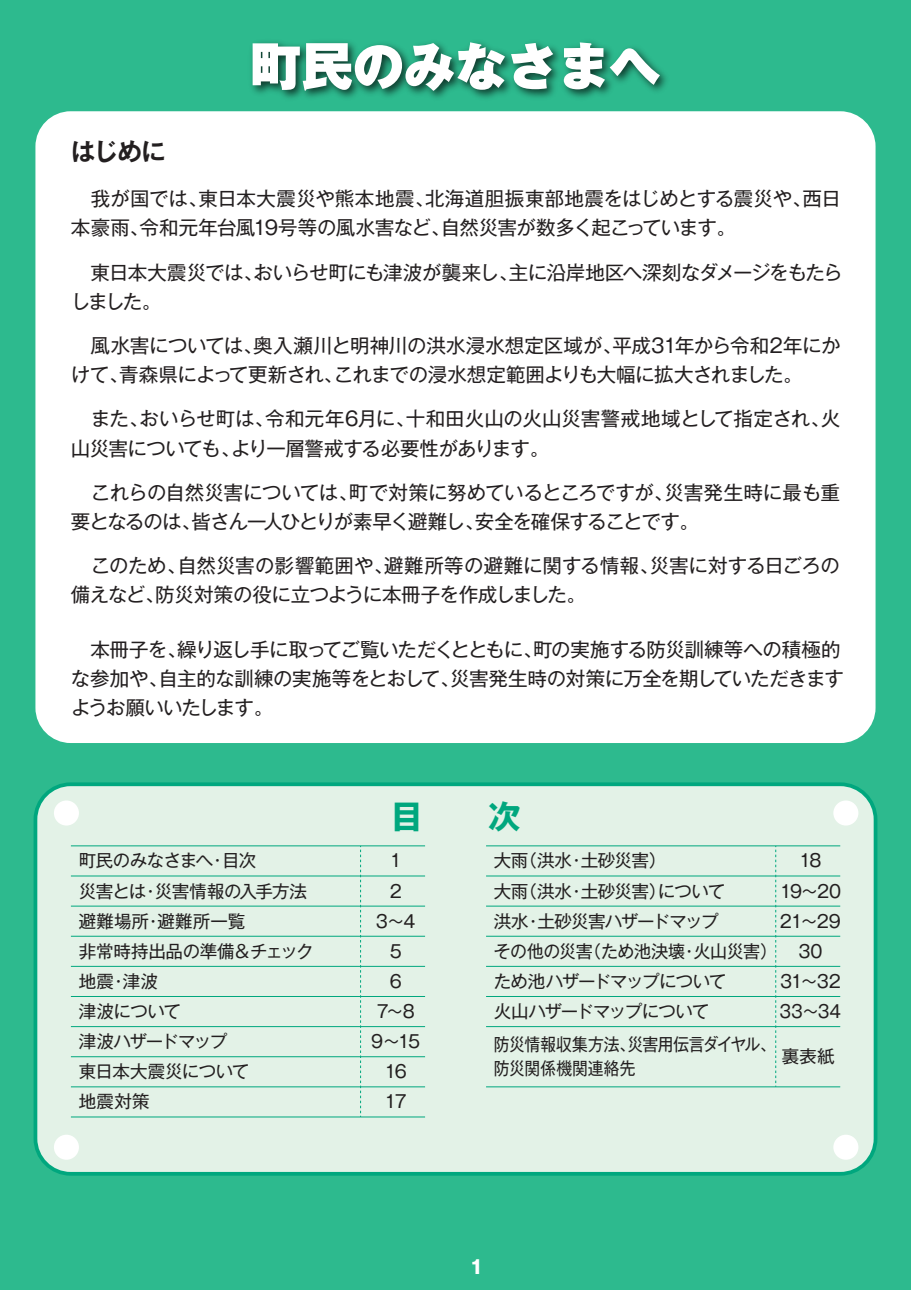
<style>
.page{position:relative;width:911px;height:1290px;background:#2dba8e}
.page>*{position:absolute;margin:0;border:0;box-sizing:border-box;transform-origin:0 0}
.t1{font:900 51.25px "Gothic MB101 Pro";color:#fff}
.t2{font:700 32.5px "Gothic MB101 Pro";color:#00a77e}
.t3{font:700 24.75px "Gothic MB101 Pro De";color:#231f20}
.t4{font:19.5px/29px "Gothic MB101 Pro";letter-spacing:-.025em;color:#231f20}
.t5{font:700 18.75px "Gothic MB101 Pr 6";color:#fff}
.t6{font:17.5px "Gothic MB101 Pro";letter-spacing:-.03em;color:#231f20}
.t7{font:17.5px/23.9px "Gothic MB101 Pro";letter-spacing:-.03em;color:#231f20;scale:.9 1}
.t8{font:17.5px "Gothic MB101 Pro";letter-spacing:-.05em;color:#231f20}
.t9{font:17.5px "Gothic MB101 Pro";letter-spacing:.005em;color:#231f20}
.t10{font:17.5px "Gothic MB101 Pro";letter-spacing:-.075em;color:#231f20}
</style>
<div class="page">
<div style="left:35px;top:784px;width:840px;height:390px;background:#e3f2e7;border-radius:35px"></div>
<div style="left:34px;top:782px;width:843px;height:393px;border:4px solid #00a77e;border-radius:35px"></div>
<div style="left:35px;top:111px;width:840px;height:632px;background:#fff;border-radius:35px"></div>
<div style="left:54px;top:800px;width:25px;height:25px;background:#fff;border-radius:50%"></div>
<div style="left:833px;top:800px;width:25px;height:25px;background:#fff;border-radius:50%"></div>
<div style="left:54px;top:1134px;width:25px;height:26px;background:#fff;border-radius:50%"></div>
<div style="left:833px;top:1134px;width:25px;height:26px;background:#fff;border-radius:50%"></div>
<img style="left:251px;top:41px;width:416px;height:58px">
<svg style="left:360px;top:846px;width:1px;height:270px"></svg>
<hr style="left:71px;top:845px;width:354px;height:1px;background:#00a77e">
<svg style="left:775px;top:846px;width:1px;height:240px"></svg>
<hr style="left:486px;top:845px;width:354px;height:1px;background:#00a77e">
<hr style="left:486px;top:876px;width:354px;height:1px;background:#00a77e">
<hr style="left:486px;top:906px;width:354px;height:1px;background:#00a77e">
<hr style="left:486px;top:936px;width:354px;height:1px;background:#00a77e">
<hr style="left:486px;top:966px;width:354px;height:1px;background:#00a77e">
<hr style="left:486px;top:996px;width:354px;height:1px;background:#00a77e">
<hr style="left:486px;top:1026px;width:354px;height:1px;background:#00a77e">
<hr style="left:486px;top:1086px;width:354px;height:1px;background:#00a77e">
<hr style="left:71px;top:876px;width:354px;height:1px;background:#00a77e">
<hr style="left:71px;top:906px;width:354px;height:1px;background:#00a77e">
<hr style="left:71px;top:936px;width:354px;height:1px;background:#00a77e">
<hr style="left:71px;top:966px;width:354px;height:1px;background:#00a77e">
<hr style="left:71px;top:996px;width:354px;height:1px;background:#00a77e">
<hr style="left:71px;top:1026px;width:354px;height:1px;background:#00a77e">
<hr style="left:71px;top:1056px;width:354px;height:1px;background:#00a77e">
<hr style="left:71px;top:1086px;width:354px;height:1px;background:#00a77e">
<hr style="left:71px;top:1116px;width:354px;height:1px;background:#00a77e">
<h1 class="t1" style="left:250px;top:23px;width:411px">町民のみなさまへ</h1>
<p class="t3" style="left:71px;top:131px;width:97px">はじめに</p>
<p class="t4" style="left:71px;top:182px;width:771px">　我が国では、東日本大震災や熊本地震、北海道胆振東部地震をはじめとする震災や、西日本豪雨、令和元年台風19号等の風水害など、自然災害が数多く起こっています。</p>
<p class="t4" style="left:71px;top:255px;width:773px">　東日本大震災では、おいらせ町にも津波が襲来し、主に沿岸地区へ深刻なダメージをもたらしました。</p>
<p class="t4" style="left:71px;top:328px;width:771px">　風水害については、奥入瀬川と明神川の洪水浸水想定区域が、平成31年から令和2年にかけて、青森県によって更新され、これまでの浸水想定範囲よりも大幅に拡大されました。</p>
<p class="t4" style="left:71px;top:402px;width:771px">　また、おいらせ町は、令和元年6月に、十和田火山の火山災害警戒地域として指定され、火山災害についても、より一層警戒する必要性があります。</p>
<p class="t4" style="left:71px;top:475px;width:770px">　これらの自然災害については、町で対策に努めているところですが、災害発生時に最も重要となるのは、皆さん一人ひとりが素早く避難し、安全を確保することです。</p>
<p class="t4" style="left:71px;top:548px;width:770px">　このため、自然災害の影響範囲や、避難所等の避難に関する情報、災害に対する日ごろの備えなど、防災対策の役に立つように本冊子を作成しました。</p>
<p class="t4" style="left:71px;top:633px;width:774px">　本冊子を、繰り返し手に取ってご覧いただくとともに、町の実施する防災訓練等への積極的な参加や、自主的な訓練の実施等をとおして、災害発生時の対策に万全を期していただきますようお願いいたします。</p>
<h2 class="t2" style="left:390px;top:790px;width:131px">目　　次</h2>
<p class="t6" style="left:79px;top:846px;width:179px">町民のみなさまへ・目次</p>
<p class="t6" style="left:390px;top:846px;width:13px">1</p>
<p class="t6" style="left:79px;top:876px;width:229px">災害とは・災害情報の入手方法</p>
<p class="t6" style="left:390px;top:876px;width:13px">2</p>
<p class="t9" style="left:79px;top:906px;width:168px">避難場所・避難所一覧</p>
<p class="t6" style="left:376px;top:906px;width:41px">3～4</p>
<p class="t6" style="left:79px;top:936px;width:236px">非常時持出品の準備＆チェック</p>
<p class="t6" style="left:390px;top:936px;width:13px">5</p>
<p class="t6" style="left:79px;top:966px;width:81px">地震・津波</p>
<p class="t6" style="left:390px;top:966px;width:13px">6</p>
<p class="t6" style="left:79px;top:997px;width:103px">津波について</p>
<p class="t6" style="left:377px;top:997px;width:40px">7～8</p>
<p class="t10" style="left:79px;top:1027px;width:150px">津波ハザードマップ</p>
<p class="t6" style="left:371px;top:1027px;width:50px">9～15</p>
<p class="t6" style="left:79px;top:1057px;width:172px">東日本大震災について</p>
<p class="t6" style="left:384px;top:1057px;width:24px">16</p>
<p class="t6" style="left:79px;top:1087px;width:72px">地震対策</p>
<p class="t6" style="left:384px;top:1087px;width:24px">17</p>
<p class="t6" style="left:493px;top:846px;width:174px">大雨（洪水・土砂災害）</p>
<p class="t6" style="left:799px;top:846px;width:24px">18</p>
<p class="t6" style="left:493px;top:876px;width:233px">大雨（洪水・土砂災害）について</p>
<p class="t6" style="left:779px;top:876px;width:63px">19～20</p>
<p class="t6" style="left:493px;top:906px;width:226px">洪水・土砂災害ハザードマップ</p>
<p class="t6" style="left:780px;top:906px;width:62px">21～29</p>
<p class="t6" style="left:493px;top:936px;width:285px">その他の災害（ため池決壊・火山災害）</p>
<p class="t6" style="left:798px;top:936px;width:26px">30</p>
<p class="t6" style="left:493px;top:966px;width:234px">ため池ハザードマップについて</p>
<p class="t6" style="left:780px;top:966px;width:62px">31～32</p>
<p class="t8" style="left:493px;top:997px;width:217px">火山ハザードマップについて</p>
<p class="t6" style="left:779px;top:997px;width:63px">33～34</p>
<p class="t7" style="left:493px;top:1030px;width:315px">防災情報収集方法、災害用伝言ダイヤル、防災関係機関連絡先</p>
<p class="t6" style="left:782px;top:1042px;width:54px">裏表紙</p>
<p class="t5" style="left:469px;top:1251px;width:16px">1</p>
</div>
